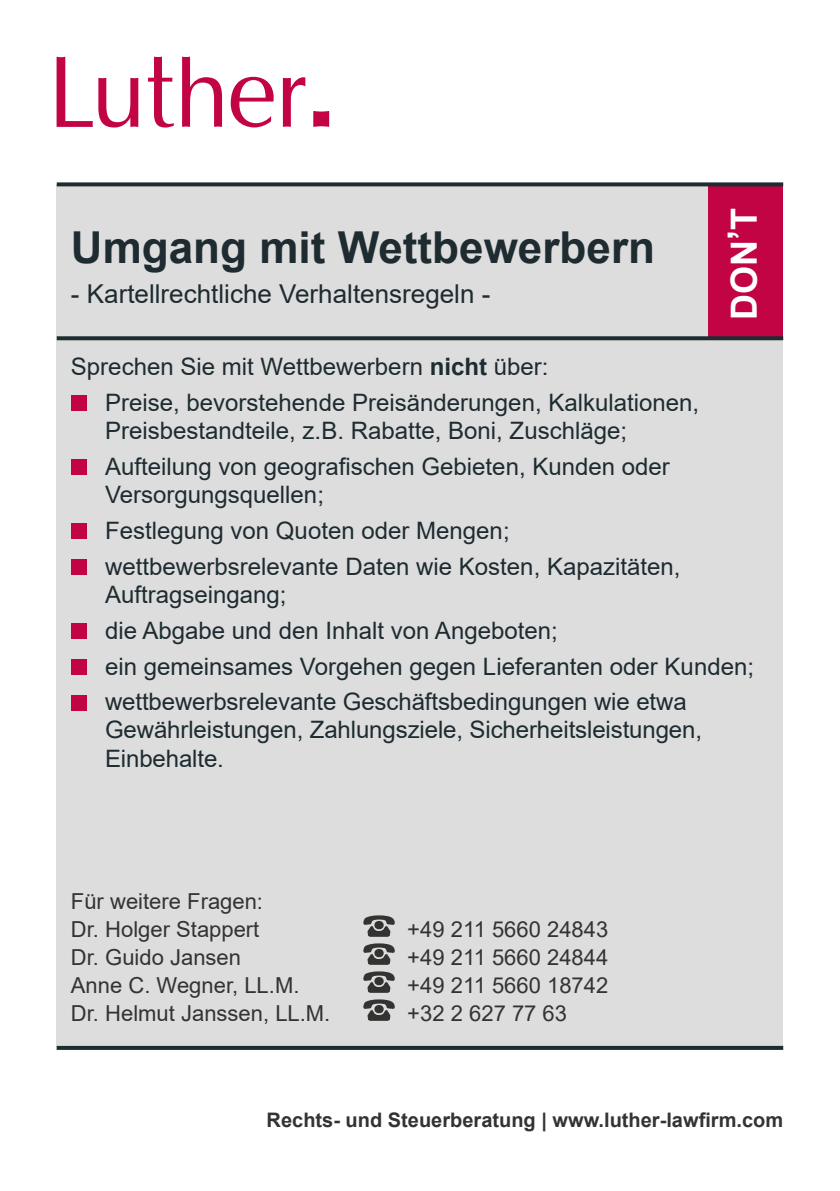
<style>
.page{position:relative;width:840px;height:1191px;background:#fff}
.page>*{position:absolute;margin:0;border:0;box-sizing:border-box;transform-origin:0 0}
.t1{font:700 44px "Arial";color:#1e2c31}
.t2{font:700 36px "Arial";color:#fff}
.t3{font:26px "Arial";color:#1e2c31}
.t4{font:24px/36px "Arial";color:#1e2c31}
.t5{font:22px/28px "Arial";color:#333332}
.t6{font:700 20px "Arial";color:#333332}
.s1{font-weight:700}
</style>
<div class="page">
<div style="left:57px;top:184px;width:725px;height:866px;background:#ddd"></div>
<div style="left:708px;top:184px;width:74px;height:154px;background:#c20344"></div>
<div style="left:71px;top:395px;width:16px;height:16px;background:#c20344"></div>
<div style="left:71px;top:459px;width:16px;height:16px;background:#c20344"></div>
<div style="left:71px;top:523px;width:16px;height:15px;background:#c20344"></div>
<div style="left:71px;top:559px;width:16px;height:15px;background:#c20344"></div>
<div style="left:71px;top:622px;width:16px;height:16px;background:#c20344"></div>
<div style="left:71px;top:658px;width:16px;height:16px;background:#c20344"></div>
<div style="left:71px;top:694px;width:16px;height:16px;background:#c20344"></div>
<svg style="left:57px;top:182px;width:725px;height:4px;background:#344145"></svg>
<svg style="left:57px;top:336px;width:725px;height:4px;background:#2b363b"></svg>
<svg style="left:57px;top:1046px;width:725px;height:4px;background:#223035"></svg>
<svg style="left:313px;top:111px;width:16px;height:16px"></svg>
<svg style="left:230px;top:77px;width:43px;height:50px"></svg>
<svg style="left:57px;top:57px;width:81px;height:70px"></svg>
<svg style="left:182px;top:57px;width:40px;height:70px"></svg>
<svg style="left:148px;top:57px;width:26px;height:70px"></svg>
<svg style="left:283px;top:77px;width:22px;height:50px"></svg>
<svg style="left:363px;top:915px;width:31px;height:21px"></svg>
<svg style="left:363px;top:943px;width:31px;height:21px"></svg>
<svg style="left:363px;top:971px;width:31px;height:21px"></svg>
<svg style="left:363px;top:999px;width:31px;height:21px"></svg>
<h1 class="t1" style="left:71px;top:217px;width:585px">Umgang mit Wettbewerbern</h1>
<p class="t3" style="left:71px;top:276px;width:421px">- Kartellrechtliche Verhaltensregeln -</p>
<h2 class="t2" style="left:718px;top:320px;width:113px;rotate:-90deg">DON T</h2>
<h2 class="t2" style="left:694px;top:240px;width:12px;rotate:-90deg">‚</h2>
<p class="t4" style="left:105px;top:348px;width:595px;text-indent:-34px">Sprechen Sie mit Wettbewerbern <span class="s1">nicht</span> über:<br>Preise, bevorstehende Preisänderungen, Kalkulationen,</p>
<p class="t4" style="left:105px;top:412px;width:566px">Preisbestandteile, z.B. Rabatte, Boni, Zuschläge;<br>Aufteilung von geografischen Gebieten, Kunden oder</p>
<p class="t4" style="left:105px;top:476px;width:576px">Versorgungsquellen;<br>Festlegung von Quoten oder Mengen; wettbewerbsrelevante Daten wie Kosten, Kapazitäten,</p>
<p class="t4" style="left:105px;top:576px;width:650px">Auftragseingang;<br>die Abgabe und den Inhalt von Angeboten;<br>ein gemeinsames Vorgehen gegen Lieferanten oder Kunden; wettbewerbsrelevante Geschäftsbedingungen wie etwa</p>
<p class="t4" style="left:105px;top:716px;width:598px;line-height:28px">Gewährleistungen, Zahlungsziele, Sicherheitsleistungen,<br>Einbehalte.</p>
<p class="t5" style="left:71px;top:887px;width:193px">Für weitere Fragen:<br>Dr. Holger Stappert</p>
<p class="t5" style="left:407px;top:915px;width:202px">+49 211 5660 24843</p>
<p class="t5" style="left:71px;top:943px;width:171px">Dr. Guido Jansen</p>
<p class="t5" style="left:407px;top:943px;width:202px">+49 211 5660 24844</p>
<p class="t5" style="left:71px;top:971px;width:230px">Anne C. Wegner, LL.M.</p>
<p class="t5" style="left:407px;top:971px;width:202px">+49 211 5660 18742</p>
<p class="t5" style="left:71px;top:999px;width:261px">Dr. Helmut Janssen, LL.M.</p>
<p class="t5" style="left:407px;top:999px;width:161px">+32 2 627 77 63</p>
<p class="t6" style="left:266px;top:1106px;width:518px">Rechts- und Steuerberatung | www.luther-lawfirm.com</p>
</div>
